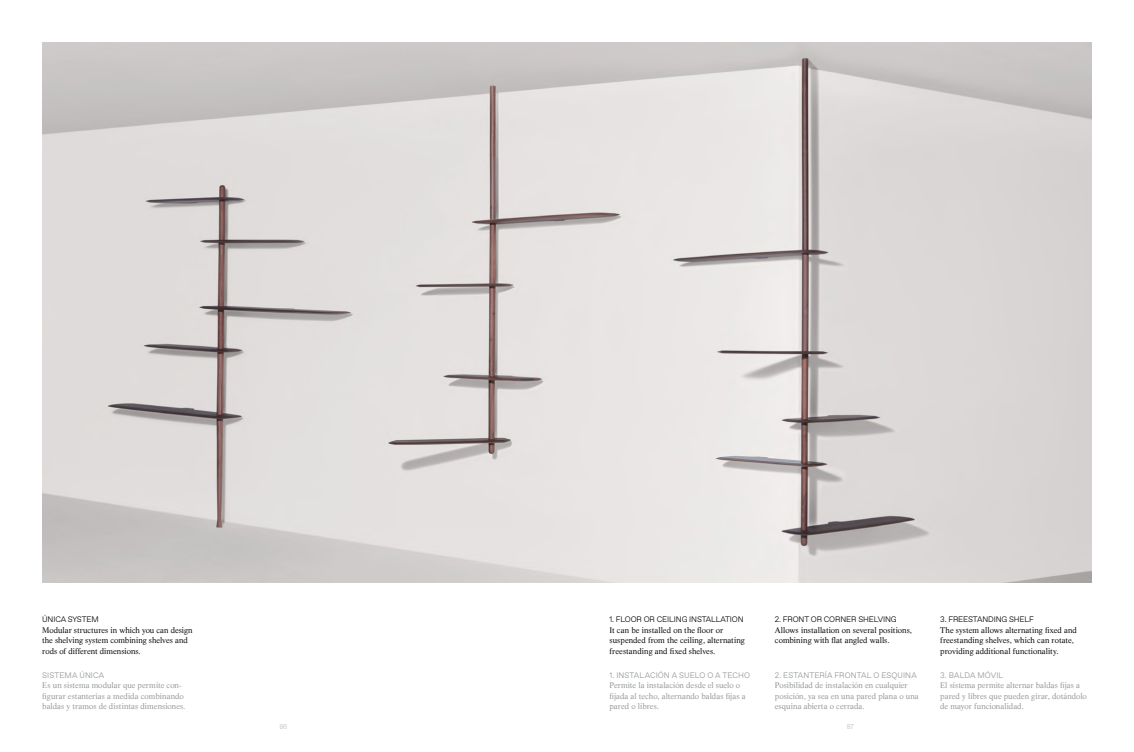
<style>
.page{position:relative;width:1134px;height:752px;background:#fff}
.page>*{position:absolute;margin:0;border:0;box-sizing:border-box;transform-origin:0 0}
.t1{font:8px/10.5px "Life LT Std";letter-spacing:.005em;color:#939598}
.t2{font:8px/10.5px "Life LT Std";color:#000}
.t3{font:300 8px "Favorit";letter-spacing:-.015em;color:#000}
.t4{font:300 8px "Favorit";letter-spacing:.01em;color:#939598}
.t5{font:300 7px "Favorit";color:#bcbec0}
</style>
<div class="page">
<img style="left:43px;top:43px;width:1048px;height:538px">
<p class="t3" style="left:42px;top:614px;width:58px">ÚNICA SYSTEM</p>
<p class="t2" style="left:42px;top:624px;width:152px">Modular structures in which you can design the shelving system combining shelves and rods of different dimensions.</p>
<p class="t4" style="left:42px;top:669px;width:63px">SISTEMA ÚNICA</p>
<p class="t1" style="left:42px;top:679px;width:145px">Es un sistema modular que permite con&shy;figurar estanterías a medida combinando baldas y tramos de distintas dimensiones.</p>
<p class="t3" style="left:609px;top:614px;width:136px">1. FLOOR OR CEILING INSTALLATION</p>
<p class="t2" style="left:609px;top:624px;width:137px">It can be installed on the floor or suspended from the ceiling, alternating freestanding and fixed shelves.</p>
<p class="t4" style="left:609px;top:669px;width:142px">1. INSTALACIÓN A SUELO O A TECHO</p>
<p class="t1" style="left:609px;top:679px;width:138px">Permite la instalación desde el suelo o fijada al techo, alternando baldas fijas a pared o libres.</p>
<p class="t3" style="left:775px;top:614px;width:123px">2. FRONT OR CORNER SHELVING</p>
<p class="t2" style="left:775px;top:624px;width:139px">Allows installation on several positions, combining with flat angled walls.</p>
<p class="t4" style="left:775px;top:669px;width:143px">2. ESTANTERÍA FRONTAL O ESQUINA</p>
<p class="t1" style="left:775px;top:679px;width:145px">Posibilidad de instalación en cualquier posición, ya sea en una pared plana o una esquina abierta o cerrada.</p>
<p class="t5" style="left:279px;top:721px;width:10px">86</p>
<p class="t5" style="left:847px;top:721px;width:9px">87</p>
<p class="t3" style="left:940px;top:614px;width:95px">3. FREESTANDING SHELF</p>
<p class="t2" style="left:940px;top:624px;width:138px">The system allows alternating fixed and freestanding shelves, which can rotate, providing additional functionality.</p>
<p class="t4" style="left:940px;top:669px;width:65px">3. BALDA MÓVIL</p>
<p class="t1" style="left:940px;top:679px;width:148px">El sistema permite alternar baldas fijas a pared y libres que pueden girar, dotándolo de mayor funcionalidad.</p>
</div>
